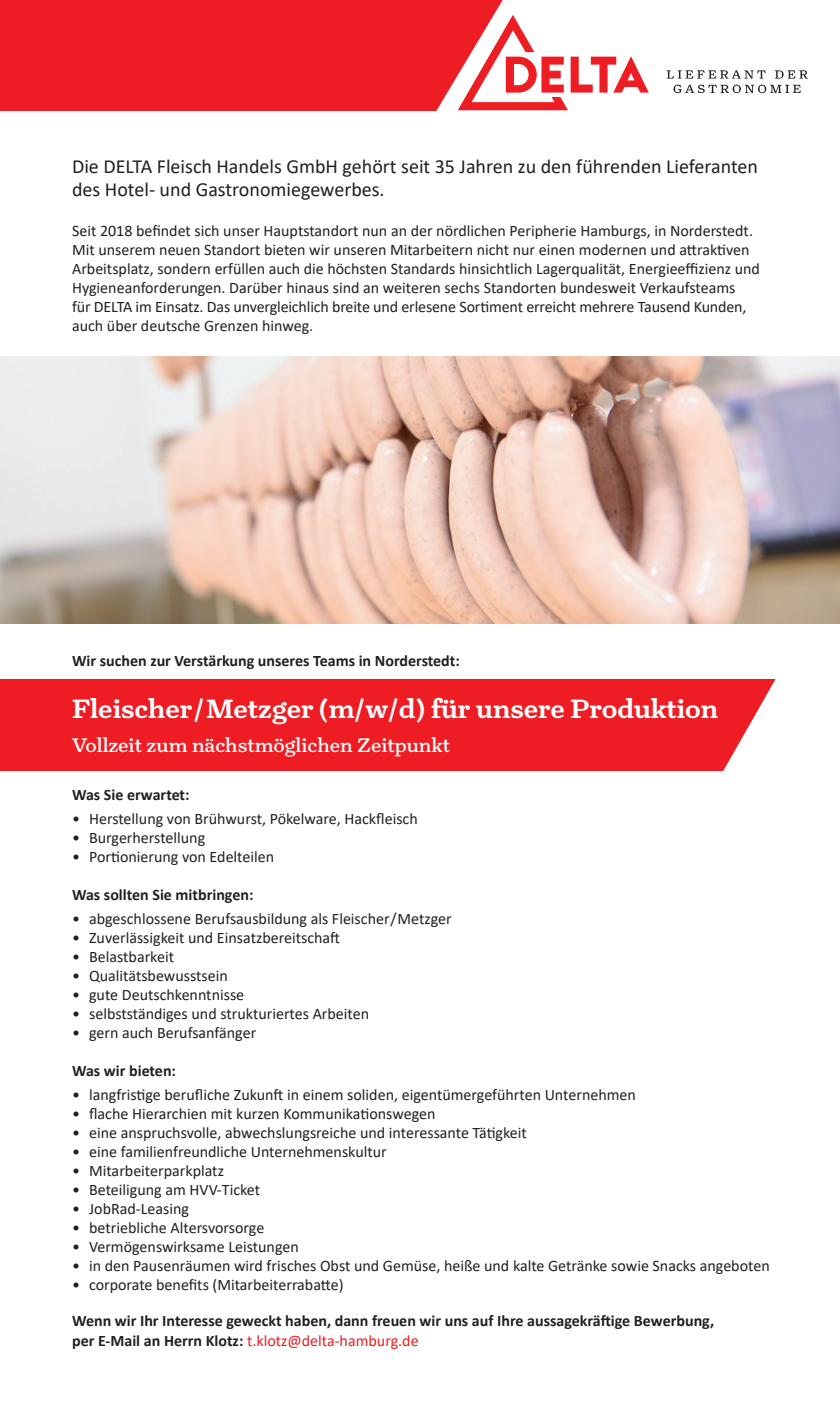
<style>
.page{position:relative;width:840px;height:1418px;background:#fff}
.page>*{position:absolute;margin:0;border:0;box-sizing:border-box;transform-origin:0 0}
.t1{font:500 27px "Turnip";color:#fff}
.t2{font:20px/23px "Calibri";color:#231f20}
.t3{font:20px "Turnip";color:#fff}
.t4{font:16px/19px "Calibri";color:#231f20}
.t5{font:700 16px/20px "Calibri";color:#231f20}
.s1{font-weight:400;color:#ee1d23}
</style>
<div class="page">
<img style="left:0;top:356px;width:839px;height:268px">
<div style="left:0;top:680px;width:839px;height:90px;background:#ee1d23"></div>
<svg style="left:722px;top:679px;width:117px;height:92px"></svg>
<div style="left:0;top:0;width:839px;height:110px;background:#ee1d23"></div>
<svg style="left:434px;top:0;width:405px;height:111px"></svg>
<p class="t2" style="left:72px;top:154px;width:687px">Die DELTA Fleisch Handels GmbH gehört seit 35 Jahren zu den führenden Lieferanten des Hotel- und Gastronomiegewerbes.</p>
<p class="t4" style="left:72px;top:220px;width:689px">Seit 2018 befindet sich unser Hauptstandort nun an der nördlichen Peripherie Hamburgs, in Norderstedt.<br>Mit unserem neuen Standort bieten wir unseren Mitarbeitern nicht nur einen modernen und attraktiven Arbeitsplatz, sondern erfüllen auch die höchsten Standards hinsichtlich Lagerqualität, Energieeffizienz und Hygieneanforderungen. Darüber hinaus sind an weiteren sechs Standorten bundesweit Verkaufsteams<br>für DELTA im Einsatz. Das unvergleichlich breite und erlesene Sortiment erreicht mehrere Tausend Kunden, auch über deutsche Grenzen hinweg.</p>
<p class="t5" style="left:72px;top:650px;width:389px">Wir suchen zur Verstärkung unseres Teams in Norderstedt:</p>
<h1 class="t1" style="left:72px;top:691px;width:647px">Fleischer/Metzger (m/w/d) für unsere Produktion</h1>
<p class="t3" style="left:72px;top:732px;width:379px">Vollzeit zum nächstmöglichen Zeitpunkt</p>
<p class="t5" style="left:72px;top:784px;width:119px">Was Sie erwartet:</p>
<p class="t4" style="left:72px;top:808px;width:347px">• Herstellung von Brühwurst, Pökelware, Hackfleisch</p>
<p class="t4" style="left:72px;top:827px;width:134px">• Burgerherstellung</p>
<p class="t4" style="left:72px;top:846px;width:203px">• Portionierung von Edelteilen</p>
<p class="t5" style="left:72px;top:884px;width:183px">Was sollten Sie mitbringen:</p>
<p class="t4" style="left:72px;top:908px;width:381px">• abgeschlossene Berufsausbildung als Fleischer/Metzger</p>
<p class="t4" style="left:72px;top:927px;width:269px">• Zuverlässigkeit und Einsatzbereitschaft</p>
<p class="t4" style="left:72px;top:946px;width:103px">• Belastbarkeit</p>
<p class="t4" style="left:72px;top:965px;width:157px">• Qualitätsbewusstsein</p>
<p class="t4" style="left:72px;top:984px;width:173px">• gute Deutschkenntnisse</p>
<p class="t4" style="left:72px;top:1003px;width:298px">• selbstständiges und strukturiertes Arbeiten</p>
<p class="t4" style="left:72px;top:1022px;width:185px">• gern auch Berufsanfänger</p>
<p class="t5" style="left:72px;top:1060px;width:105px">Was wir bieten:</p>
<p class="t4" style="left:72px;top:1084px;width:565px">• langfristige berufliche Zukunft in einem soliden, eigentümergeführten Unternehmen</p>
<p class="t4" style="left:72px;top:1103px;width:364px">• flache Hierarchien mit kurzen Kommunikationswegen</p>
<p class="t4" style="left:72px;top:1122px;width:456px">• eine anspruchsvolle, abwechslungsreiche und interessante Tätigkeit</p>
<p class="t4" style="left:72px;top:1141px;width:316px">• eine familienfreundliche Unternehmenskultur</p>
<p class="t4" style="left:72px;top:1160px;width:153px">• Mitarbeiterparkplatz</p>
<p class="t4" style="left:72px;top:1179px;width:189px">• Beteiligung am HVV-Ticket</p>
<p class="t4" style="left:72px;top:1198px;width:118px">• JobRad-Leasing</p>
<p class="t4" style="left:72px;top:1217px;width:193px">• betriebliche Altersvorsorge</p>
<p class="t4" style="left:72px;top:1236px;width:228px">• Vermögenswirksame Leistungen</p>
<p class="t4" style="left:72px;top:1255px;width:698px">• in den Pausenräumen wird frisches Obst und Gemüse, heiße und kalte Getränke sowie Snacks angeboten</p>
<p class="t4" style="left:72px;top:1274px;width:273px">• corporate benefits (Mitarbeiterrabatte)</p>
<p class="t5" style="left:72px;top:1310px;width:643px">Wenn wir Ihr Interesse geweckt haben, dann freuen wir uns auf Ihre aussagekräftige Bewerbung, per E-Mail an Herrn Klotz: <span class="s1">t.klotz@delta-hamburg.de</span></p>
</div>
